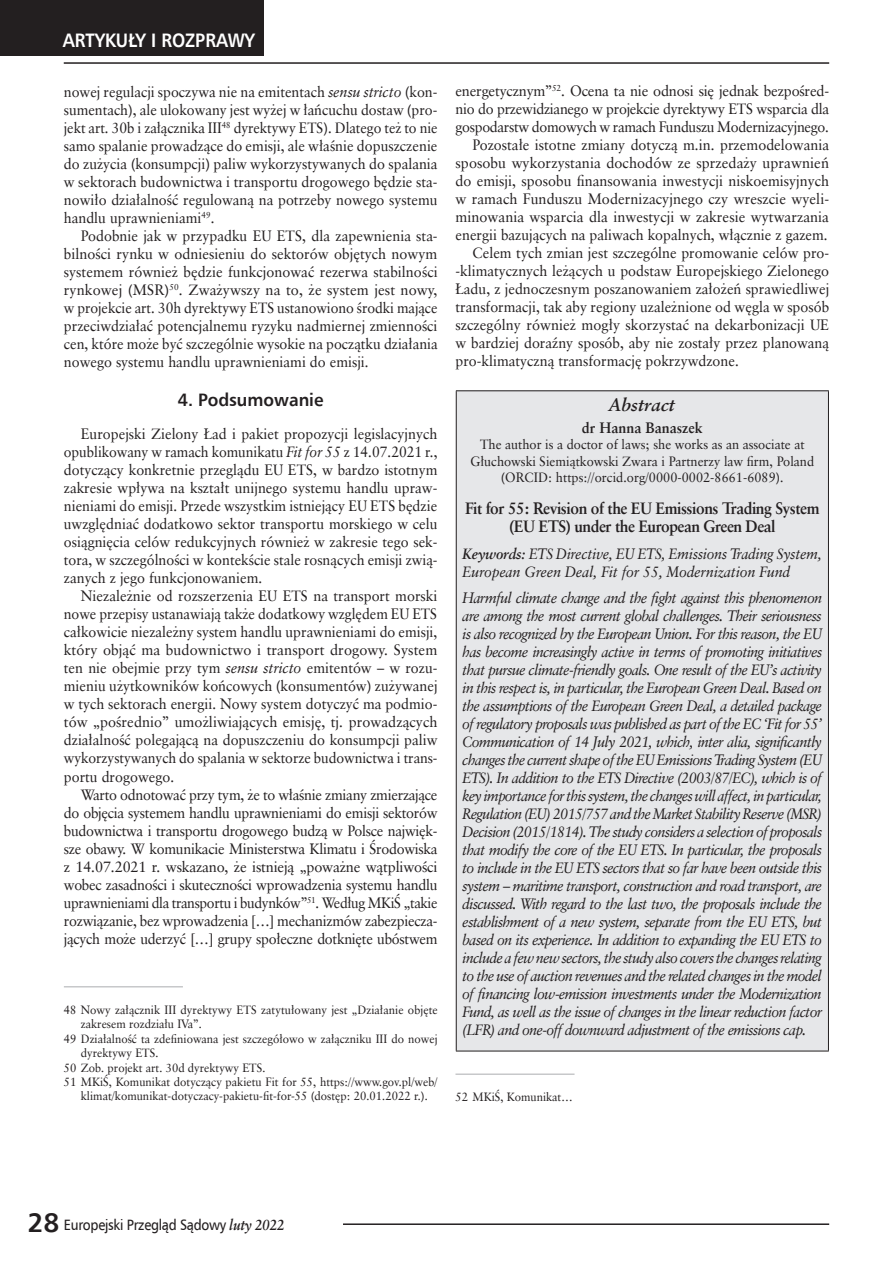
<style>
.page{position:relative;width:893px;height:1263px;background:#fff}
.page>*{position:absolute;margin:0;border:0;box-sizing:border-box;transform-origin:0 0}
.t1{font:700 27px "Humnst 777 EU";color:#231f20}
.t2{font:700 19.5px "Humnst 777 EU";color:#fff;scale:.9 1}
.t3{font:700 18px "Humnst 777 EU";color:#231f20;scale:.95 1}
.t4{font:italic 700 18px "Class Garmnd EU";color:#231f20}
.t5{font:700 16.5px/18px "Class Garmnd EU";letter-spacing:-.03em;color:#231f20;text-align:center;scale:.95 1}
.t6{font:15px/18px "Class Garmnd EU";color:#231f20;text-align:justify;scale:.95 1}
.t7{font:italic 15px/18px "Class Garmnd EU";letter-spacing:-.005em;color:#231f20;text-align:justify;scale:.95 1}
.t8{font:15px "Class Garmnd EU";color:#231f20;scale:.96 1}
.t9{font:15px "Class Garmnd EU";letter-spacing:-.02em;color:#231f20;scale:.95 1}
.t10{font:italic 15px/18px "Class Garmnd EU";letter-spacing:-.005em;color:#231f20;scale:.93 1}
.t11{font:15px "Class Garmnd EU";color:#231f20}
.t12{font:15px "Humnst 777 EU";letter-spacing:-.02em;color:#231f20;scale:.9 1}
.t13{font:700 15px "Class Garmnd EU";color:#231f20;scale:.95 1}
.t14{font:13.5px/16.2px "Class Garmnd EU";color:#231f20;text-align:center;scale:.95 1}
.t15{font:12px "Class Garmnd EU";color:#231f20;scale:.95 1}
.t16{font:12px "Class Garmnd EU";color:#231f20;scale:.96 1}
.s1{font-style:italic}
.s2{font-weight:700}
.s3{font-family:"Class Garmnd EU";font-weight:700;font-style:italic}
</style>
<div class="page">
<hr style="left:64px;top:62px;width:765px;height:2px;background:#231f20">
<div style="left:0;top:0;width:264px;height:56px;background:#231f20"></div>
<hr style="left:343px;top:1223px;width:486px;height:2px;background:#231f20">
<hr style="left:64px;top:986px;width:119px;height:1px;background:#c7c8ca">
<div style="left:456px;top:391px;width:372px;height:660px;background:#e6e7e9"></div>
<hr style="left:456px;top:390px;width:373px;height:1px;background:#231f20">
<hr style="left:456px;top:391px;width:1px;height:660px;background:#231f20">
<hr style="left:828px;top:391px;width:1px;height:660px;background:#231f20">
<hr style="left:456px;top:1051px;width:373px;height:1px;background:#231f20">
<hr style="left:455px;top:1073px;width:120px;height:2px;background:#c7c8ca">
<h2 class="t2" style="left:63px;top:28px;width:215px">ARTYKUŁY I ROZPRAWY</h2>
<p class="t6" style="left:64px;top:83px;width:395px">nowej regulacji spoczywa nie na emitentach <span class="s1">sensu stricto</span> (kon&shy;sumentach), ale ulokowany jest wyżej w łańcuchu dostaw (pro&shy;jekt art. 30b i załącznika III<sup>48</sup> dyrektywy ETS). Dlatego też to nie samo spalanie prowadzące do emisji, ale właśnie dopuszczenie do zużycia (konsumpcji) paliw wykorzystywanych do spalania w sektorach budownictwa i transportu drogowego będzie sta&shy;nowiło działalność regulowaną na potrzeby nowego systemu handlu uprawnieniami<sup>49</sup>.</p>
<p class="t6" style="left:64px;top:227px;width:395px;text-indent:17px">Podobnie jak w przypadku EU ETS, dla zapewnienia sta&shy;bilności rynku w odniesieniu do sektorów objętych nowym systemem również będzie funkcjonować rezerwa stabilności rynkowej (MSR)<sup>50</sup>. Zważywszy na to, że system jest nowy, w projekcie art. 30h dyrektywy ETS ustanowiono środki mające przeciwdziałać potencjalnemu ryzyku nadmiernej zmienności cen, które może być szczególnie wysokie na początku działania nowego systemu handlu uprawnieniami do emisji.</p>
<p class="t3" style="left:178px;top:389px;width:155px">4. Podsumowanie</p>
<p class="t6" style="left:64px;top:425px;width:395px;text-indent:17px">Europejski Zielony Ład i pakiet propozycji legislacyjnych opublikowany w ramach komunikatu <span class="s1">Fit for 55</span> z 14.07.2021 r., dotyczący konkretnie przeglądu EU ETS, w bardzo istotnym zakresie wpływa na kształt unijnego systemu handlu upraw&shy;nieniami do emisji. Przede wszystkim istniejący EU ETS będzie uwzględniać dodatkowo sektor transportu morskiego w celu osiągnięcia celów redukcyjnych również w zakresie tego sek&shy;tora, w szczególności w kontekście stale rosnących emisji zwią&shy;zanych z jego funkcjonowaniem.</p>
<p class="t6" style="left:64px;top:587px;width:395px;text-indent:17px">Niezależnie od rozszerzenia EU ETS na transport morski nowe przepisy ustanawiają także dodatkowy względem EU ETS całkowicie niezależny system handlu uprawnieniami do emisji, który objąć ma budownictwo i transport drogowy. System ten nie obejmie przy tym <span class="s1">sensu stricto</span> emitentów – w rozu&shy;mieniu użytkowników końcowych (konsumentów) zużywanej w tych sektorach energii. Nowy system dotyczyć ma podmio&shy;tów „pośrednio” umożliwiających emisję, tj. prowadzących działalność polegającą na dopuszczeniu do konsumpcji paliw wykorzystywanych do spalania w sektorze budownictwa i trans&shy;portu drogowego.</p>
<p class="t6" style="left:64px;top:785px;width:395px;text-indent:17px">Warto odnotować przy tym, że to właśnie zmiany zmierzające do objęcia systemem handlu uprawnieniami do emisji sektorów budownictwa i transportu drogowego budzą w Polsce najwięk&shy;sze obawy. W komunikacie Ministerstwa Klimatu i Środowiska z 14.07.2021 r. wskazano, że istnieją „poważne wątpliwości wobec zasadności i skuteczności wprowadzenia systemu handlu uprawnieniami dla transportu i budynków”<sup>51</sup>. Według MKiŚ „takie rozwiązanie, bez wprowadzenia […] mechanizmów zabezpiecza&shy;jących może uderzyć […] grupy społeczne dotknięte ubóstwem</p>
<p class="t16" style="left:64px;top:1002px;width:391px">48 Nowy załącznik III dyrektywy ETS zatytułowany jest „Działanie objęte</p>
<p class="t15" style="left:81px;top:1017px;width:129px">zakresem rozdziału IVa”.</p>
<p class="t15" style="left:64px;top:1031px;width:395px">49 Działalność ta zdefiniowana jest szczegółowo w załączniku III do nowej</p>
<p class="t15" style="left:81px;top:1045px;width:83px">dyrektywy ETS.</p>
<p class="t15" style="left:64px;top:1060px;width:214px">50 Zob. projekt art. 30d dyrektywy ETS.</p>
<p class="t15" style="left:64px;top:1074px;width:395px">51 MKiŚ, Komunikat dotyczący pakietu Fit for 55, https://www.gov.pl/web/</p>
<p class="t15" style="left:81px;top:1089px;width:367px">klimat/komunikat-dotyczacy-pakietu-fit-for-55 (dostęp: 20.01.2022 r.).</p>
<p class="t11" style="left:455px;top:82px;width:375px">energetycznym”<sup>52</sup>. Ocena ta nie odnosi się jednak bezpośred-</p>
<p class="t9" style="left:455px;top:100px;width:395px">nio do przewidzianego w projekcie dyrektywy ETS wsparcia dla</p>
<p class="t9" style="left:455px;top:118px;width:395px">gospodarstw domowych w ramach Funduszu Modernizacyjnego.</p>
<p class="t6" style="left:472px;top:136px;width:377px">Pozostałe istotne zmiany dotyczą m.in. przemodelowania</p>
<p class="t8" style="left:455px;top:154px;width:391px">sposobu wykorzystania dochodów ze sprzedaży uprawnień</p>
<p class="t8" style="left:455px;top:172px;width:391px">do emisji, sposobu finansowania inwestycji niskoemisyjnych</p>
<p class="t8" style="left:455px;top:190px;width:391px">w ramach Funduszu Modernizacyjnego czy wreszcie wyeli-</p>
<p class="t8" style="left:455px;top:208px;width:391px">minowania wsparcia dla inwestycji w zakresie wytwarzania</p>
<p class="t6" style="left:455px;top:226px;width:393px">energii bazujących na paliwach kopalnych, włącznie z gazem.</p>
<p class="t6" style="left:472px;top:244px;width:377px">Celem tych zmian jest szczególne promowanie celów pro-</p>
<p class="t6" style="left:455px;top:262px;width:395px">-klimatycznych leżących u podstaw Europejskiego Zielonego</p>
<p class="t6" style="left:455px;top:280px;width:395px">Ładu, z jednoczesnym poszanowaniem założeń sprawiedliwej</p>
<p class="t6" style="left:455px;top:298px;width:395px">transformacji, tak aby regiony uzależnione od węgla w sposób</p>
<p class="t8" style="left:455px;top:316px;width:391px">szczególny również mogły skorzystać na dekarbonizacji UE</p>
<p class="t6" style="left:455px;top:334px;width:395px">w bardziej doraźny sposób, aby nie zostały przez planowaną</p>
<p class="t6" style="left:455px;top:352px;width:300px">pro-klimatyczną transformację pokrzywdzone.</p>
<p class="t4" style="left:609px;top:394px;width:68px">Abstract</p>
<p class="t13" style="left:582px;top:419px;width:129px">dr Hanna Banaszek</p>
<p class="t14" style="left:470px;top:437px;width:363px">The author is a doctor of laws; she works as an associate at<br>Głuchowski Siemiątkowski Zwara i Partnerzy law firm, Poland (ORCID: https://orcid.org/0000-0002-8661-6089).</p>
<p class="t5" style="left:465px;top:500px;width:375px">Fit for 55: Revision of the EU Emissions Trading System (EU ETS) under the European Green Deal</p>
<p class="t10" style="left:463px;top:544px;width:388px"><span class="s2">Keywords:</span> ETS Directive, EU ETS, Emissions Trading System,<br>European Green Deal, Fit for 55, Modernization Fund</p>
<p class="t7" style="left:463px;top:589px;width:380px">Harmful climate change and the fight against this phenomenon are among the most current global challenges. Their seriousness is also recognized by the European Union. For this reason, the EU has become increasingly active in terms of promoting initiatives that pursue climate-friendly goals. One result of the EU’s activity in this respect is, in particular, the European Green Deal. Based on the assumptions of the European Green Deal, a detailed package of regulatory proposals was published as part of the EC ‘Fit for 55’ Communication of 14 July 2021, which, inter alia, significantly changes the current shape of the EU Emissions Trading System (EU ETS). In addition to the ETS Directive (2003/87/EC), which is of key importance for this system, the changes will affect, in particular, Regulation (EU) 2015/757 and the Market Stability Reserve (MSR)<br>Decision (2015/1814). The study considers a selection of proposals that modify the core of the EU ETS. In particular, the proposals to include in the EU ETS sectors that so far have been outside this system – maritime transport, construction and road transport, are discussed. With regard to the last two, the proposals include the establishment of a new system, separate from the EU ETS, but based on its experience. In addition to expanding the EU ETS to include a few new sectors, the study also covers the changes relating to the use of auction revenues and the related changes in the model of financing low-emission investments under the Modernization Fund, as well as the issue of changes in the linear reduction factor (LFR) and one-off downward adjustment of the emissions cap.</p>
<p class="t15" style="left:455px;top:1090px;width:125px">52 MKiŚ, Komunikat…</p>
<h1 class="t1" style="left:28px;top:1206px;width:34px">28</h1>
<p class="t12" style="left:64px;top:1215px;width:247px">Europejski Przegląd Sądowy <span class="s3">luty 2022</span></p>
</div>
